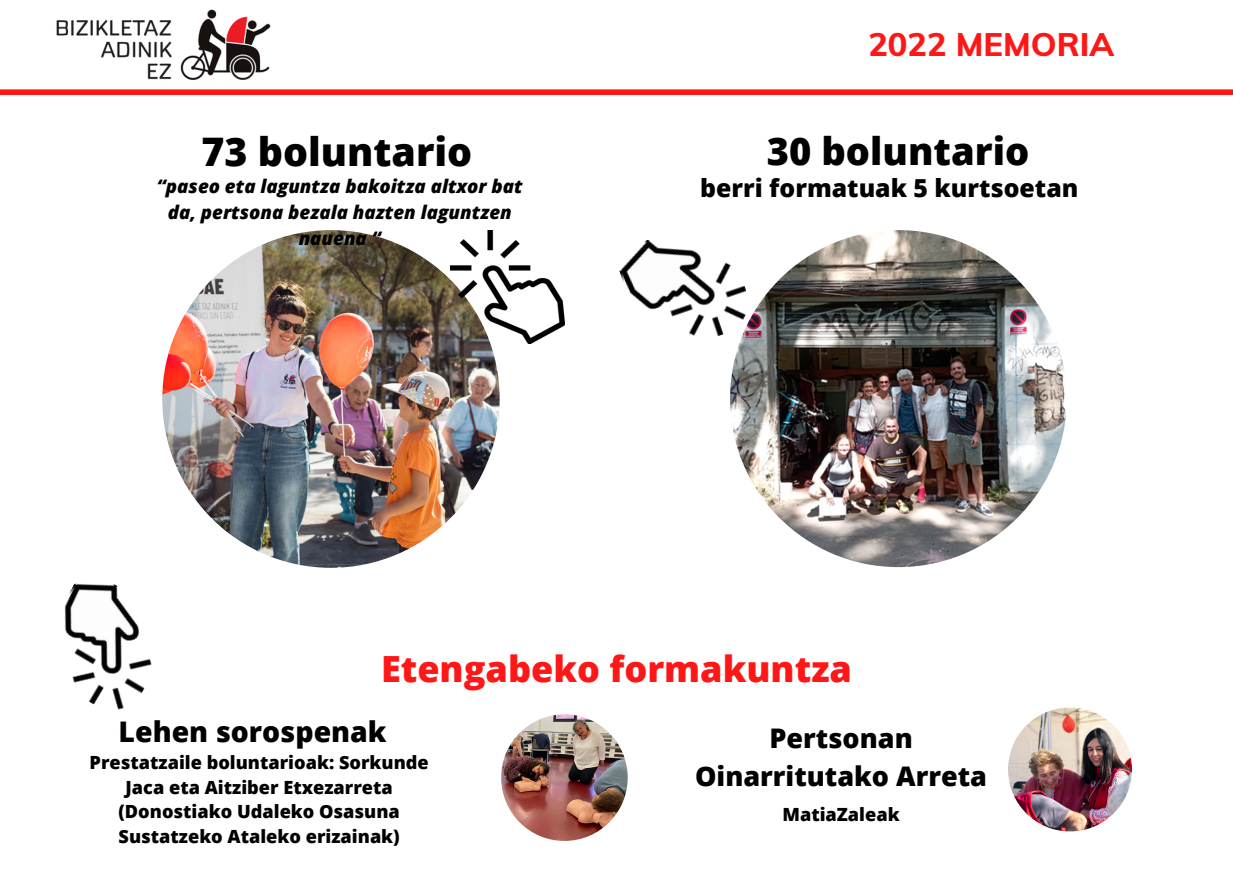
<style>
.page{position:relative;width:1233px;height:894px;background:#fff}
.page>*{position:absolute;margin:0;border:0;box-sizing:border-box;transform-origin:0 0}
.t1{font:800 39.3px "Open Sans";color:#000}
.t2{font:800 38.1px "Open Sans";color:#000}
.t3{font:800 36px "Open Sans";color:#ff1616}
.t4{font:800 32.55px "Muli";color:#ff1616}
.t5{font:800 28.35px "Open Sans";color:#000}
.t6{font:800 27px/37.3px "Open Sans";color:#000;text-align:center}
.t7{font:800 24.75px "Open Sans";color:#000}
.t8{font:italic 800 18.6px/26.1px "Open Sans";color:#000;text-align:center}
.t9{font:800 18.15px/24.8px "Open Sans";color:#000;text-align:center}
</style>
<div class="page">
<img style="left:56px;top:9px;width:215px;height:71px">
<div style="left:0;top:89px;width:1233px;height:6px;background:#ff1616"></div>
<img style="left:162px;top:230px;width:338px;height:337px;border-radius:50%">
<img style="left:730px;top:230px;width:337px;height:337px;border-radius:50%">
<img style="left:501px;top:714px;width:127px;height:126px;border-radius:50%">
<img style="left:1008px;top:707px;width:124px;height:124px;border-radius:50%">
<img style="left:450px;top:230px;width:114px;height:114px">
<img style="left:619px;top:240px;width:138px;height:119px">
<img style="left:64px;top:583px;width:88px;height:127px">
<h1 class="t1" style="left:201px;top:124px;width:272px">73 boluntario</h1>
<h3 class="t4" style="left:868px;top:23px;width:247px">2022 MEMORIA</h3>
<h2 class="t2" style="left:767px;top:124px;width:264px">30 boluntario</h2>
<p class="t8" style="left:157px;top:173px;width:367px">“paseo eta laguntza bakoitza altxor bat da, pertsona bezala hazten laguntzen nauena “</p>
<h3 class="t7" style="left:700px;top:171px;width:380px">berri formatuak 5 kurtsoetan</h3>
<h3 class="t3" style="left:381px;top:643px;width:473px">Etengabeko formakuntza</h3>
<h3 class="t5" style="left:119px;top:711px;width:270px">Lehen sorospenak</h3>
<h3 class="t6" style="left:695px;top:719px;width:293px">Pertsonan<br>Oinarritutako Arreta</h3>
<p class="t9" style="left:782px;top:801px;width:119px">MatiaZaleak</p>
<p class="t9" style="left:90px;top:749px;width:341px">Prestatzaile boluntarioak: Sorkunde<br>Jaca eta Aitziber Etxezarreta (Donostiako Udaleko Osasuna<br>Sustatzeko Ataleko erizainak)</p>
</div>
